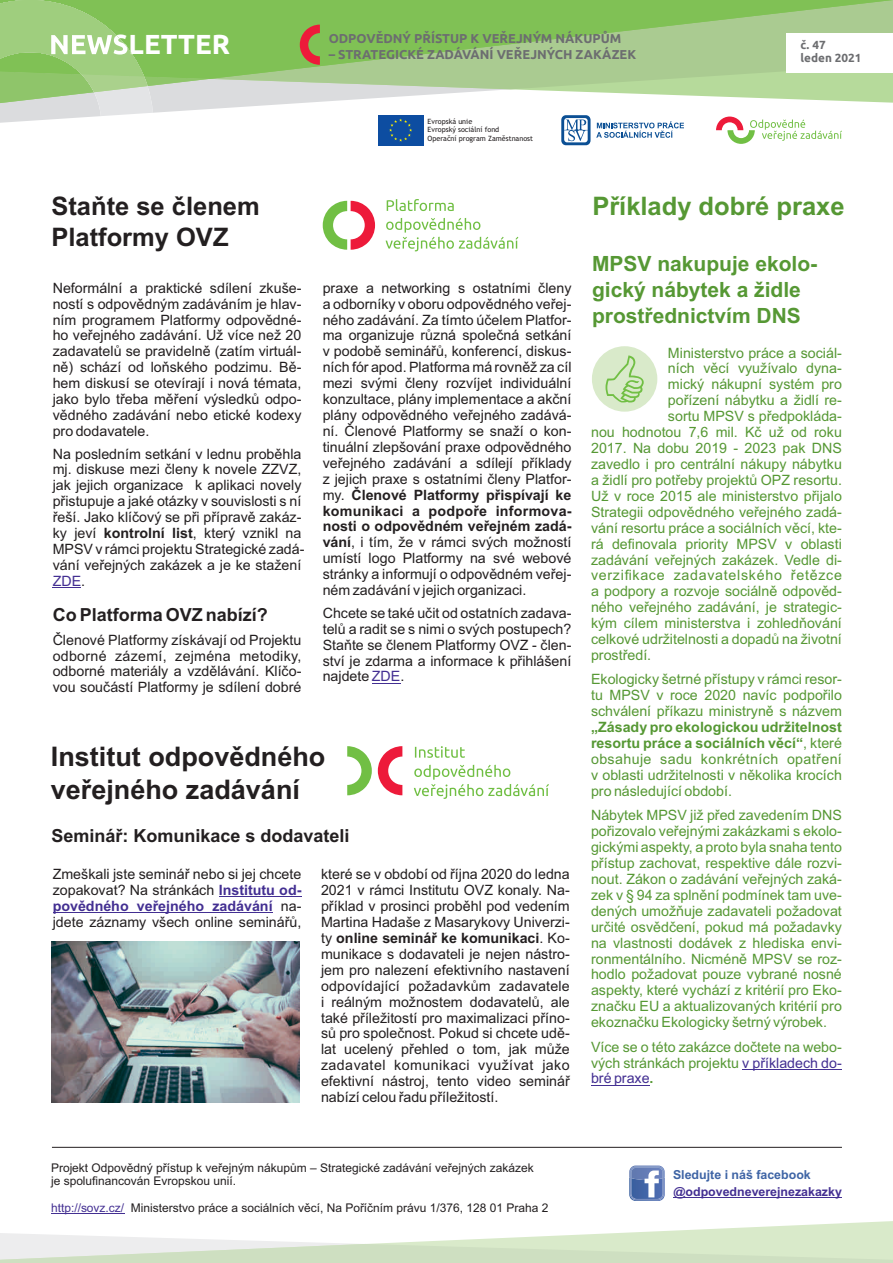
<style>
.page{position:relative;width:893px;height:1263px;background:#fff}
.page>*{position:absolute;margin:0;border:0;box-sizing:border-box;transform-origin:0 0}
.t1{font:700 27.45px "Ubuntu";color:#fff}
.t2{font:700 27px/33.2px "Arial";color:#231f20}
.t3{font:700 25.5px/31.3px "Arial";color:#231f20}
.t4{font:700 25.5px "Arial";color:#569834}
.t5{font:700 21px/25.8px "Arial";color:#569834}
.t6{font:700 18px "Arial";color:#231f20}
.t7{font:14.25px/15.9px "Arial";color:#231f20;text-align:justify}
.t8{font:14.25px/15.9px "Arial";color:#569834;text-align:justify}
.t9{font:14.25px "Arial";letter-spacing:.05em;color:#569834}
.t10{font:700 12.9px "Ubuntu";color:#6c6d70}
.t11{font:700 12.45px "Arial";color:#432f92}
.t12{font:700 12.45px "Arial";color:#3e64a5}
.t13{font:12px/13.4px "Arial";color:#231f20}
.t14{font:700 11.7px/13.2px "Ubuntu";color:#6c6d70}
.t15{font:7.2px/8.4px "Trebuchet MS";color:#231f20}
.s1{font-weight:700}
.s2{color:#432f92}
.s3{font-weight:700;color:#432f92}
</style>
<div class="page">
<svg style="left:153px;top:103px;width:580px;height:20px"></svg>
<hr style="left:52px;top:1147px;width:790px;height:1px;background:#231f20">
<svg style="left:153px;top:89px;width:740px;height:14px"></svg>
<svg style="left:153px;top:79px;width:740px;height:10px;background:#bad5a7"></svg>
<svg style="left:153px;top:0;width:740px;height:79px;background:#92c56f"></svg>
<svg style="left:0;top:1221px;width:893px;height:42px"></svg>
<svg style="left:300px;top:25px;width:20px;height:40px"></svg>
<svg style="left:0;top:0;width:153px;height:123px;background:#aad190"></svg>
<div style="left:787px;top:33px;width:106px;height:39px;background:#fff"></div>
<hr style="left:51px;top:1213px;width:73px;height:1px;background:#432f92">
<img style="left:632px;top:1200px;width:30px;height:1px">
<svg style="left:629px;top:1165px;width:36px;height:35px"></svg>
<hr style="left:673px;top:1197px;width:169px;height:1px;background:#432f92">
<svg style="left:377px;top:114px;width:47px;height:32px"></svg>
<div style="left:378px;top:115px;width:46px;height:30px;background:#0d4da1"></div>
<svg style="left:389px;top:119px;width:23px;height:23px"></svg>
<svg style="left:716px;top:117px;width:126px;height:27px"></svg>
<svg style="left:561px;top:115px;width:29px;height:30px"></svg>
<svg style="left:596px;top:121px;width:88px;height:17px"></svg>
<svg style="left:53px;top:587px;width:28px;height:1px"></svg>
<svg style="left:372px;top:683px;width:28px;height:1px"></svg>
<svg style="left:386px;top:199px;width:132px;height:52px"></svg>
<svg style="left:323px;top:201px;width:52px;height:49px"></svg>
<hr style="left:219px;top:896px;width:82px;height:1px;background:#432f92">
<hr style="left:53px;top:912px;width:220px;height:1px;background:#432f92">
<hr style="left:742px;top:1069px;width:100px;height:1px;background:#432f92">
<hr style="left:591px;top:1085px;width:59px;height:1px;background:#432f92">
<div style="left:592px;top:346px;width:65px;height:66px;background:#d9eaca;border-radius:50%"></div>
<svg style="left:605px;top:355px;width:39px;height:47px"></svg>
<svg style="left:347px;top:746px;width:25px;height:49px"></svg>
<svg style="left:378px;top:746px;width:24px;height:49px"></svg>
<svg style="left:414px;top:746px;width:135px;height:53px"></svg>
<img style="left:51px;top:942px;width:249px;height:161px">
<p class="t10" style="left:329px;top:33px;width:294px">ODPOVĚDNÝ PŘÍSTUP K VEŘEJNÝM NÁKUPŮM</p>
<p class="t10" style="left:329px;top:49px;width:309px">– STRATEGICKÉ ZADÁVÁNÍ VEŘEJNÝCH ZAKÁZEK</p>
<h1 class="t1" style="left:49px;top:33px;width:183px">NEWSLETTER</h1>
<p class="t14" style="left:801px;top:39px;width:62px">č. 47<br>leden 2021</p>
<p class="t15" style="left:428px;top:118px;width:107px">Evropská unie<br>Evropský sociální fond<br>Operační program Zaměstnanost</p>
<h3 class="t3" style="left:51px;top:193px;width:210px">Staňte se členem<br>Platformy OVZ</h3>
<p class="t7" style="left:53px;top:281px;width:250px">Neformální a praktické sdílení zkuše&shy;ností s odpovědným zadáváním je hlav&shy;ním programem Platformy odpovědné&shy;ho veřejného zadávání. Už více než 20 zadavatelů se pravidelně (zatím virtuál&shy;ně) schází od loňského podzimu. Bě&shy;hem diskusí se otevírají i nová témata, jako bylo třeba měření výsledků odpo&shy;vědného zadávání nebo etické kodexy pro dodavatele.</p>
<p class="t7" style="left:53px;top:447px;width:253px;text-align:left">Na posledním setkání v lednu proběhla mj. diskuse mezi členy k novele ZZVZ, jak jejich organizace k aplikaci novely přistupuje a jaké otázky v souvislosti s ní řeší. Jako klíčový se při přípravě zakáz&shy;ky jeví <span class="s1">kontrolní list</span>, který vznikl na MPSV v rámci projektu Strategické zadá&shy;vání veřejných zakázek a je ke stažení <span class="s2">ZDE</span>.</p>
<p class="t6" style="left:53px;top:608px;width:217px">Co Platforma OVZ nabízí?</p>
<p class="t7" style="left:53px;top:633px;width:250px">Členové Platformy získávají od Projektu odborné zázemí, zejména metodiky, odborné materiály a vzdělávání. Klíčo&shy;vou součástí Platformy je sdílení dobré</p>
<p class="t7" style="left:323px;top:281px;width:250px">praxe a networking s ostatními členy a odborníky v oboru odpovědného veřej&shy;ného zadávání. Za tímto účelem Platfor&shy;ma organizuje různá společná setkání v podobě seminářů, konferencí, diskus&shy;ních fór apod. Platforma má rovněž za cíl mezi svými členy rozvíjet individuální konzultace, plány implementace a akční plány odpovědného veřejného zadává&shy;ní. Členové Platformy se snaží o kon&shy;tinuální zlepšování praxe odpovědného veřejného zadávání a sdílejí příklady z jejich praxe s ostatními členy Platfor&shy;my. <span class="s1">Členové Platformy přispívají ke komunikaci a podpoře informova&shy;nosti o odpovědném veřejném zadá&shy;vání</span>, i tím, že v rámci svých možností umístí logo Platformy na své webové stránky a informují o odpovědném veřej&shy;ném zadávání v jejich organizaci.</p>
<p class="t7" style="left:323px;top:606px;width:250px">Chcete se také učit od ostatních zadava&shy;telů a radit se s nimi o svých postupech?<br>Staňte se členem Platformy OVZ - člen&shy;ství je zdarma a informace k přihlášení najdete <span class="s2">ZDE</span>.</p>
<h2 class="t2" style="left:51px;top:742px;width:276px">Institut odpovědného veřejného zadávání</h2>
<p class="t6" style="left:51px;top:829px;width:300px">Seminář: Komunikace s dodavateli</p>
<p class="t7" style="left:53px;top:868px;width:250px">Zmeškali jste seminář nebo si jej chcete zopakovat? Na stránkách <span class="s3">Institutu od&shy;povědného veřejného zadávání</span> na&shy;jdete záznamy všech online seminářů,</p>
<p class="t7" style="left:321px;top:868px;width:250px">které se v období od října 2020 do ledna 2021 v rámci Institutu OVZ konaly. Na&shy;příklad v prosinci proběhl pod vedením Martina Hadaše z Masarykovy Univerzi&shy;ty <span class="s1">online seminář ke komunikaci</span>. Ko&shy;munikace s dodavateli je nejen nástro&shy;jem pro nalezení efektivního nastavení odpovídající požadavkům zadavatele i reálným možnostem dodavatelů, ale také příležitostí pro maximalizaci příno&shy;sů pro společnost. Pokud si chcete udě&shy;lat ucelený přehled o tom, jak může zadavatel komunikaci využívat jako efektivní nástroj, tento video seminář nabízí celou řadu příležitostí.</p>
<h3 class="t4" style="left:592px;top:196px;width:254px">Příklady dobré praxe</h3>
<h3 class="t5" style="left:592px;top:253px;width:227px">MPSV nakupuje ekolo&shy;gický nábytek a židle prostřednictvím DNS</h3>
<p class="t8" style="left:668px;top:346px;width:175px">Ministerstvo práce a sociál-</p>
<p class="t8" style="left:668px;top:362px;width:175px">ních věcí využívalo dyna-</p>
<p class="t8" style="left:668px;top:378px;width:175px">mický nákupní systém pro</p>
<p class="t8" style="left:668px;top:394px;width:175px">pořízení nábytku a židlí re-</p>
<p class="t8" style="left:668px;top:410px;width:175px">sortu MPSV s předpokláda-</p>
<p class="t8" style="left:591px;top:425px;width:252px">nou hodnotou 7,6 mil. Kč už od roku</p>
<p class="t8" style="left:591px;top:441px;width:252px">2017. Na dobu 2019 - 2023 pak DNS</p>
<p class="t8" style="left:591px;top:457px;width:252px">zavedlo i pro centrální nákupy nábytku</p>
<p class="t8" style="left:591px;top:473px;width:252px">a židlí pro potřeby projektů OPZ resortu.</p>
<p class="t8" style="left:591px;top:489px;width:252px">Už v roce 2015 ale ministerstvo přijalo</p>
<p class="t8" style="left:591px;top:505px;width:252px">Strategii odpovědného veřejného zadá-</p>
<p class="t8" style="left:591px;top:521px;width:252px">vání resortu práce a sociálních věcí, kte-</p>
<p class="t8" style="left:591px;top:537px;width:252px">rá definovala priority MPSV v oblasti</p>
<p class="t8" style="left:591px;top:553px;width:252px">zadávání veřejných zakázek. Vedle di-</p>
<p class="t9" style="left:591px;top:570px;width:252px">verzifikace zadavatelského řetězce</p>
<p class="t8" style="left:591px;top:585px;width:252px">a podpory a rozvoje sociálně odpověd-</p>
<p class="t8" style="left:591px;top:601px;width:252px">ného veřejného zadávání, je strategic-</p>
<p class="t8" style="left:591px;top:616px;width:252px">kým cílem ministerstva i zohledňování</p>
<p class="t8" style="left:591px;top:632px;width:252px">celkové udržitelnosti a dopadů na životní</p>
<p class="t8" style="left:591px;top:648px;width:62px">prostředí.</p>
<p class="t8" style="left:591px;top:673px;width:252px">Ekologicky šetrné přístupy v rámci resor&shy;tu MPSV v roce 2020 navíc podpořilo schválení příkazu ministryně s názvem</p>
<p class="t8" style="left:591px;top:720px;width:252px"><span class="s1">„Zásady pro ekologickou udržitelnost resortu práce a sociálních věcí“</span>, které obsahuje sadu konkrétních opatření v oblasti udržitelnosti v několika krocích pro následující období.</p>
<p class="t8" style="left:591px;top:809px;width:252px">Nábytek MPSV již před zavedením DNS pořizovalo veřejnými zakázkami s ekolo&shy;gickými aspekty, a proto byla snaha tento přístup zachovat, respektive dále rozvi&shy;nout. Zákon o zadávání veřejných zaká&shy;zek v § 94 za splnění podmínek tam uve&shy;dených umožňuje zadavateli požadovat určité osvědčení, pokud má požadavky na vlastnosti dodávek z hlediska envi&shy;ronmentálního. Nicméně MPSV se roz&shy;hodlo požadovat pouze vybrané nosné aspekty, které vychází z kritérií pro Eko&shy;značku EU a aktualizovaných kritérií pro ekoznačku Ekologicky šetrný výrobek.</p>
<p class="t8" style="left:591px;top:1040px;width:252px">Více se o této zakázce dočtete na webo&shy;vých stránkách projektu <span class="s2">v příkladech do&shy;bré praxe</span><span class="s1">.</span></p>
<p class="t13" style="left:51px;top:1162px;width:484px">Projekt Odpovědný přístup k veřejným nákupům – Strategické zadávání veřejných zakázek je spolufinancován Evropskou unií.</p>
<p class="t13" style="left:51px;top:1202px;width:499px"><span class="s2">http://sovz.cz/</span> Ministerstvo práce a sociálních věcí, Na Poříčním právu 1/376, 128 01 Praha 2</p>
<p class="t12" style="left:673px;top:1170px;width:139px">Sledujte i náš facebook</p>
<p class="t11" style="left:673px;top:1186px;width:170px">@odpovedneverejnezakazky</p>
</div>
